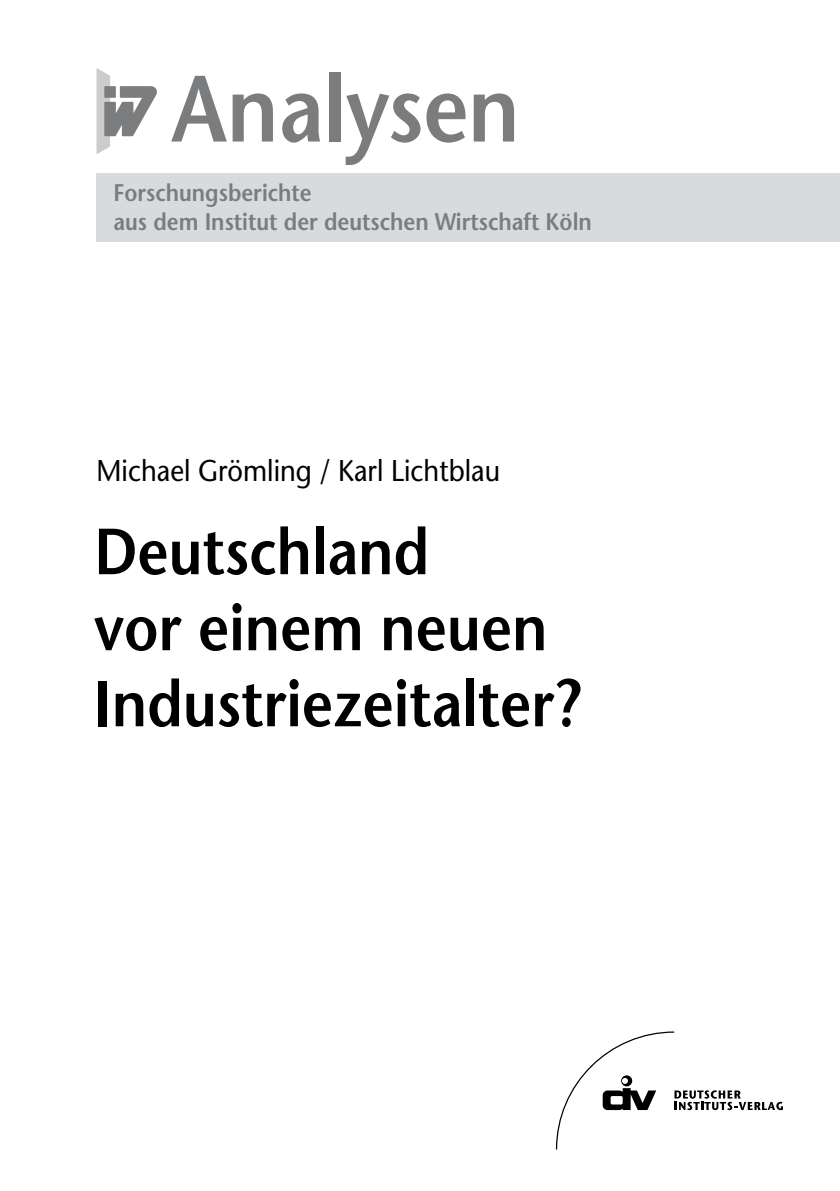
<style>
.page{position:relative;width:840px;height:1191px;background:#fff}
.page>*{position:absolute;margin:0;border:0;box-sizing:border-box;transform-origin:0 0}
.t1{font:600 65px/76px "Stone Sans";color:#000;scale:.88 1}
.t2{font:30px "Stone Sans";color:#000;scale:.9 1}
.t3{font:600 24px/29px "Stone Sans";color:#7b7c7e;scale:.9 1}
</style>
<div class="page">
<div style="left:96px;top:174px;width:743px;height:68px;background:#d9dadb"></div>
<svg style="left:96px;top:68px;width:61px;height:86px"></svg>
<svg style="left:171px;top:76px;width:102px;height:65px"></svg>
<svg style="left:282px;top:93px;width:38px;height:50px"></svg>
<div style="left:329px;top:73px;width:11px;height:68px;background:#7b7c7e"></div>
<svg style="left:345px;top:93px;width:75px;height:72px"></svg>
<svg style="left:426px;top:93px;width:40px;height:50px"></svg>
<svg style="left:473px;top:93px;width:40px;height:48px"></svg>
<svg style="left:555px;top:1031px;width:227px;height:118px"></svg>
<p class="t3" style="left:113px;top:178px;width:532px">Forschungsberichte<br>aus dem Institut der deutschen Wirtschaft Köln</p>
<p class="t2" style="left:96px;top:452px;width:450px">Michael Grömling / Karl Lichtblau</p>
<h1 class="t1" style="left:94px;top:513px;width:554px">Deutschland<br>vor einem neuen<br>Industriezeitalter?</h1>
</div>
